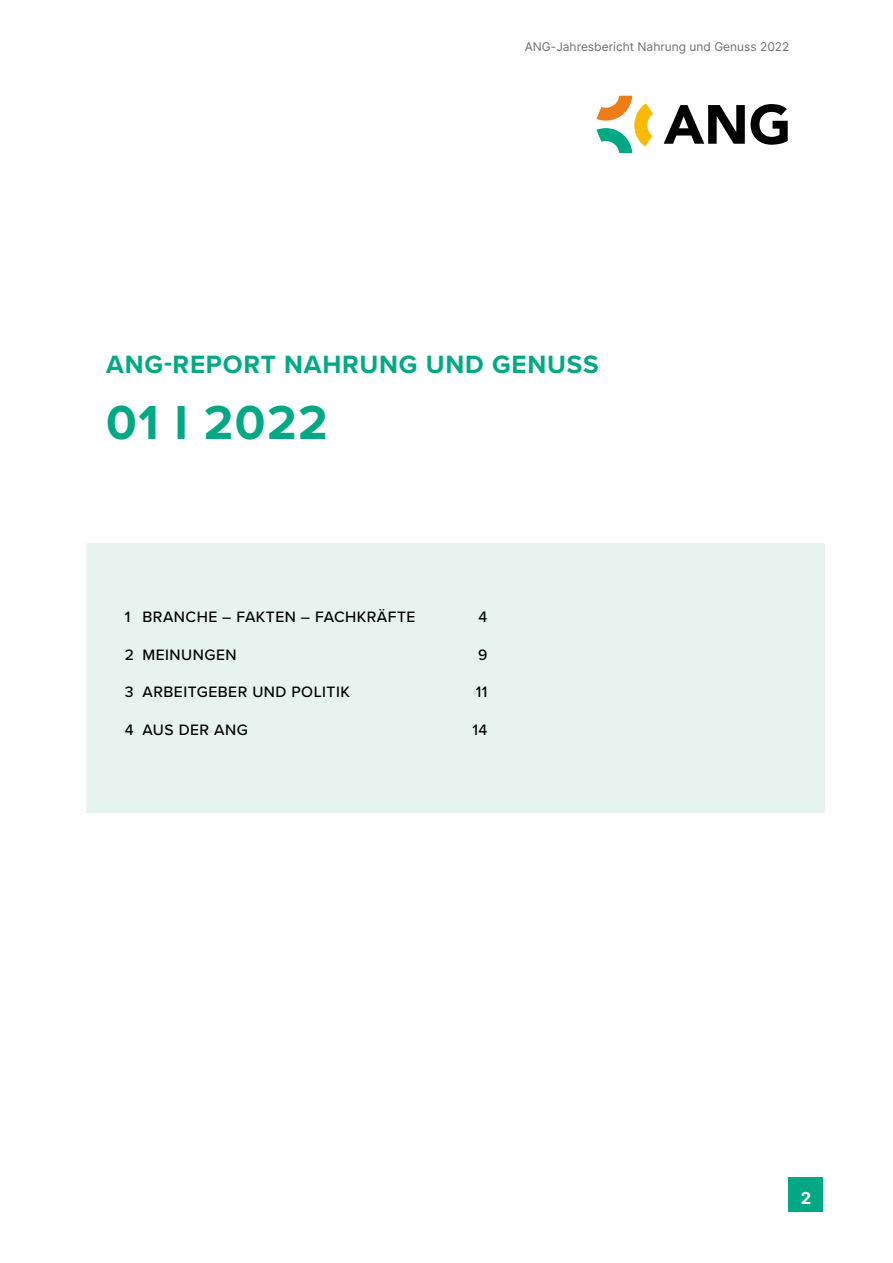
<style>
.page{position:relative;width:893px;height:1263px;background:#fff}
.page>*{position:absolute;margin:0;border:0;box-sizing:border-box;transform-origin:0 0}
.t1{font:700 49.5px "Proxima Nova";letter-spacing:.03em;color:#00a984}
.t2{font:700 25.95px "Proxima Nova";letter-spacing:.03em;color:#00a984}
.t3{font:700 16.5px "Inter";color:#fff}
.t4{font:500 15.6px "Proxima Nova";letter-spacing:.03em;color:#000}
.t5{font:12px "Inter";color:#706f6f}
</style>
<div class="page">
<div style="left:86px;top:543px;width:739px;height:269px;background:#e7f3ee"></div>
<div style="left:789px;top:1178px;width:34px;height:34px;background:#00a984"></div>
<svg style="left:664px;top:104px;width:124px;height:41px"></svg>
<svg style="left:596px;top:96px;width:57px;height:57px"></svg>
<p class="t5" style="left:525px;top:38px;width:266px">ANG-Jahresbericht Nahrung und Genuss 2022</p>
<h2 class="t2" style="left:106px;top:349px;width:494px">ANG-REPORT NAHRUNG UND GENUSS</h2>
<h1 class="t1" style="left:106px;top:393px;width:223px">01 I 2022</h1>
<p class="t4" style="left:125px;top:608px;width:292px">1 BRANCHE – FAKTEN – FACHKRÄFTE</p>
<p class="t4" style="left:478px;top:608px;width:10px">4</p>
<p class="t4" style="left:125px;top:645px;width:113px">2 MEINUNGEN</p>
<p class="t4" style="left:478px;top:645px;width:11px">9</p>
<p class="t4" style="left:125px;top:683px;width:227px">3 ARBEITGEBER UND POLITIK</p>
<p class="t4" style="left:476px;top:683px;width:13px">11</p>
<p class="t4" style="left:125px;top:720px;width:125px">4 AUS DER ANG</p>
<p class="t4" style="left:472px;top:720px;width:16px">14</p>
<p class="t3" style="left:801px;top:1181px;width:12px">2</p>
<p class="t3" style="left:801px;top:1185px;width:12px">2</p>
</div>
